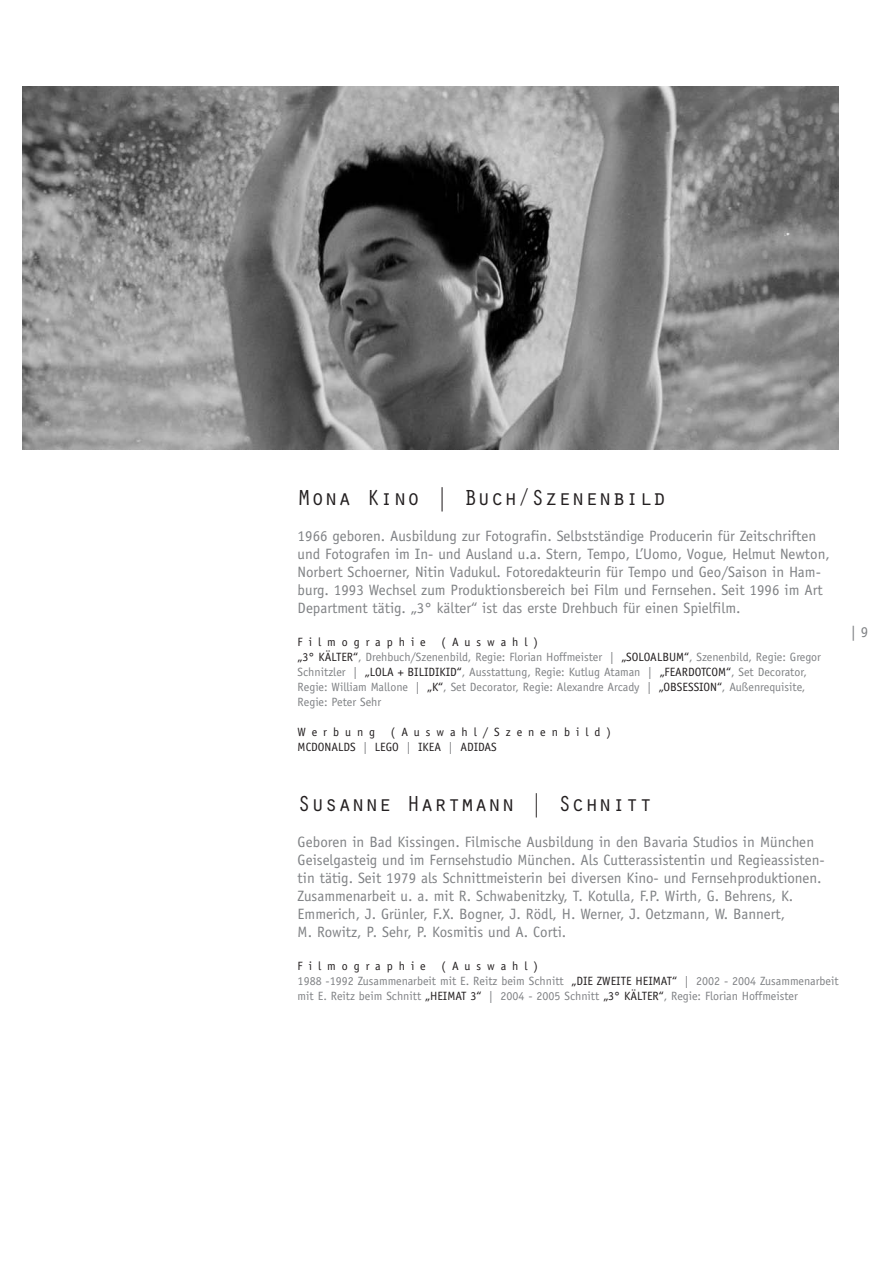
<style>
.page{position:relative;width:893px;height:1263px;background:#fff}
.page>*{position:absolute;margin:0;border:0;box-sizing:border-box;transform-origin:0 0}
.t1{font:22.5px "Orator";color:#231f20}
.t2{font:15px/18px "Officina Sans";color:#808285}
.t3{font:12px/15px "Officina Sans";color:#808285}
.t4{font:12px/15px "Officina Sans";color:#231f20}
.t5{font:12px "Officina Sans";letter-spacing:.5em;color:#231f20}
.s1{color:#231f20}
.s2{color:#808285}
</style>
<div class="page">
<img style="left:23px;top:86px;width:816px;height:363px">
<h1 class="t1" style="left:298px;top:484px;width:370px">Mona Kino | Buch/Szenenbild</h1>
<p class="t2" style="left:298px;top:528px;width:534px">1966 geboren. Ausbildung zur Fotografin. Selbstständige Producerin für Zeitschriften und Fotografen im In- und Ausland u.a. Stern, Tempo, L’Uomo, Vogue, Helmut Newton, Norbert Schoerner, Nitin Vadukul. Fotoredakteurin für Tempo und Geo/Saison in Ham&shy;burg. 1993 Wechsel zum Produktionsbereich bei Film und Fernsehen. Seit 1996 im Art Department tätig. „3° kälter“ ist das erste Drehbuch für einen Spielfilm.</p>
<p class="t5" style="left:298px;top:638px;width:130px">Filmographie</p>
<p class="t3" style="left:298px;top:636px;width:525px;text-indent:144px"><span class="s1">(Auswahl)<br>„3° KÄLTER“</span>, Drehbuch/Szenenbild, Regie: Florian Hoffmeister | <span class="s1">„SOLOALBUM“</span>, Szenenbild, Regie: Gregor Schnitzler | <span class="s1">„LOLA + BILIDIKID“</span>, Ausstattung, Regie: Kutlug Ataman | <span class="s1">„FEARDOTCOM“</span>, Set Decorator, Regie: William Mallone | <span class="s1">„K“</span>, Set Decorator, Regie: Alexandre Arcady | <span class="s1">„OBSESSION“</span>, Außenrequisite, Regie: Peter Sehr</p>
<p class="t5" style="left:298px;top:728px;width:79px">Werbung</p>
<p class="t4" style="left:298px;top:726px;width:315px;text-indent:93px">(Auswahl/Szenenbild)<br>MCDONALDS <span class="s2">|</span> LEGO <span class="s2">|</span> IKEA <span class="s2">|</span> ADIDAS</p>
<h1 class="t1" style="left:298px;top:790px;width:356px">Susanne Hartmann | Schnitt</h1>
<p class="t2" style="left:298px;top:834px;width:529px">Geboren in Bad Kissingen. Filmische Ausbildung in den Bavaria Studios in München Geiselgasteig und im Fernsehstudio München. Als Cutterassistentin und Regieassisten&shy;tin tätig. Seit 1979 als Schnittmeisterin bei diversen Kino- und Fernsehproduktionen.<br>Zusammenarbeit u. a. mit R. Schwabenitzky, T. Kotulla, F.P. Wirth, G. Behrens, K.<br>Emmerich, J. Grünler, F.X. Bogner, J. Rödl, H. Werner, J. Oetzmann, W. Bannert,<br>M. Rowitz, P. Sehr, P. Kosmitis und A. Corti.</p>
<p class="t5" style="left:298px;top:962px;width:130px">Filmographie</p>
<p class="t3" style="left:298px;top:960px;width:542px;text-indent:144px"><span class="s1">(Auswahl)<br></span>1988 -1992 Zusammenarbeit mit E. Reitz beim Schnitt <span class="s1">„DIE ZWEITE HEIMAT“</span> | 2002 - 2004 Zusammenarbeit mit E. Reitz beim Schnitt <span class="s1">„HEIMAT 3“</span> | 2004 - 2005 Schnitt <span class="s1">„3° KÄLTER“</span>, Regie: Florian Hoffmeister</p>
<p class="t2" style="left:851px;top:624px;width:18px">| 9</p>
</div>
